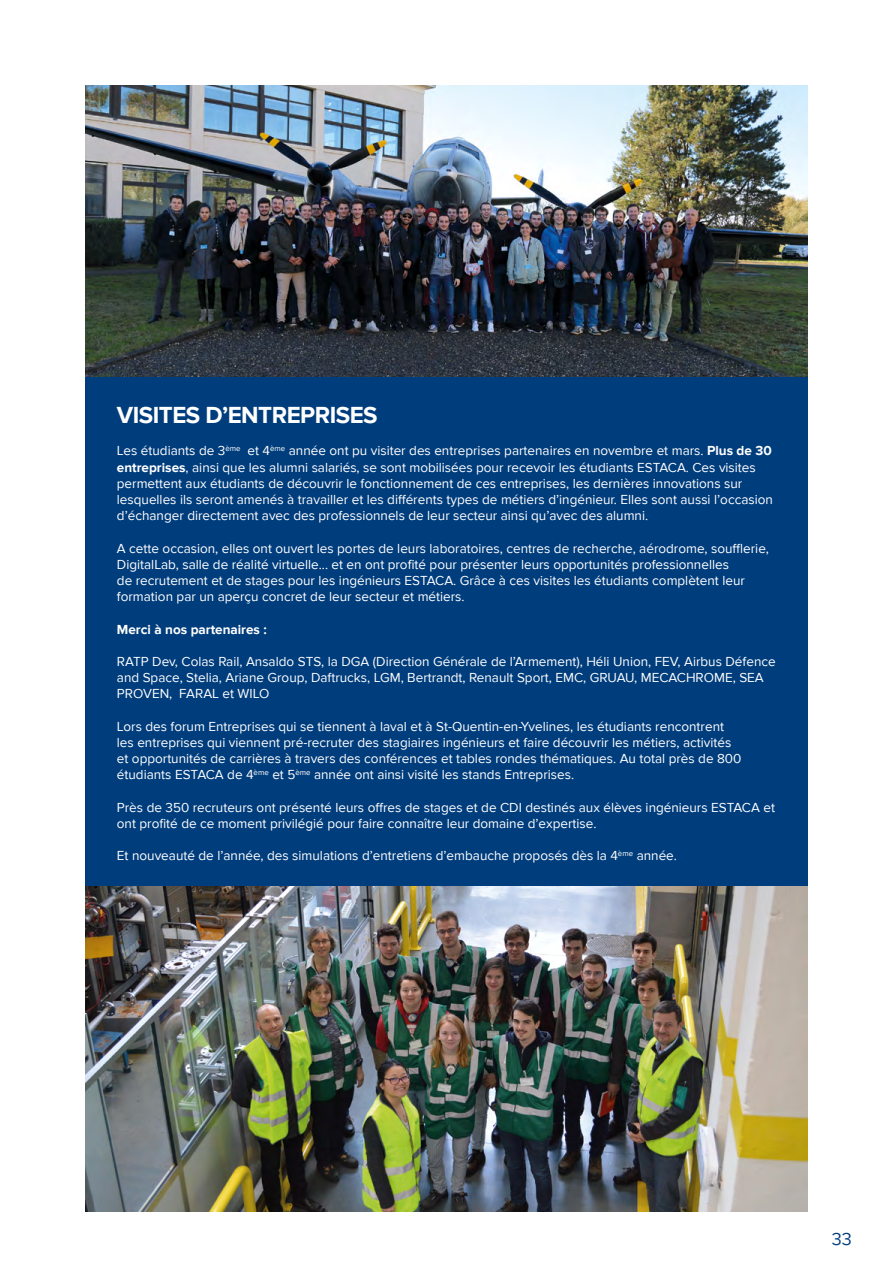
<style>
.page{position:relative;width:893px;height:1263px;background:#fff}
.page>*{position:absolute;margin:0;border:0;box-sizing:border-box;transform-origin:0 0}
.t1{font:700 24px "Proxima Nova";letter-spacing:-.02em;color:#fff}
.t2{font:18px "Proxima Nova";color:#003d7c}
.t3{font:13.5px/16.2px "Proxima Nova";color:#fff}
.t4{font:700 13.5px "Proxima Nova";color:#fff}
.s1{font-weight:700}
</style>
<div class="page">
<div style="left:85px;top:376px;width:723px;height:511px;background:#003d7c"></div>
<img style="left:85px;top:85px;width:723px;height:291px">
<img style="left:85px;top:887px;width:723px;height:325px">
<h1 class="t1" style="left:117px;top:401px;width:262px">VISITES D’ENTREPRISES</h1>
<p class="t3" style="left:117px;top:443px;width:657px">Les étudiants de 3<sup>ème</sup> et 4<sup>ème</sup> année ont pu visiter des entreprises partenaires en novembre et mars. <span class="s1">Plus de 30 entreprises</span>, ainsi que les alumni salariés, se sont mobilisées pour recevoir les étudiants ESTACA. Ces visites permettent aux étudiants de découvrir le fonctionnement de ces entreprises, les dernières innovations sur lesquelles ils seront amenés à travailler et les différents types de métiers d’ingénieur. Elles sont aussi l’occasion d’échanger directement avec des professionnels de leur secteur ainsi qu’avec des alumni.</p>
<p class="t3" style="left:117px;top:540px;width:653px">A cette occasion, elles ont ouvert les portes de leurs laboratoires, centres de recherche, aérodrome, soufflerie, DigitalLab, salle de réalité virtuelle... et en ont profité pour présenter leurs opportunités professionnelles<br>de recrutement et de stages pour les ingénieurs ESTACA. Grâce à ces visites les étudiants complètent leur formation par un aperçu concret de leur secteur et métiers.</p>
<p class="t4" style="left:117px;top:621px;width:151px">Merci à nos partenaires :</p>
<p class="t3" style="left:117px;top:654px;width:660px">RATP Dev, Colas Rail, Ansaldo STS, la DGA (Direction Générale de l’Armement), Héli Union, FEV, Airbus Défence and Space, Stelia, Ariane Group, Daftrucks, LGM, Bertrandt, Renault Sport, EMC, GRUAU, MECACHROME, SEA<br>PROVEN, FARAL et WILO</p>
<p class="t3" style="left:117px;top:718px;width:626px">Lors des forum Entreprises qui se tiennent à laval et à St-Quentin-en-Yvelines, les étudiants rencontrent les entreprises qui viennent pré-recruter des stagiaires ingénieurs et faire découvrir les métiers, activités et opportunités de carrières à travers des conférences et tables rondes thématiques. Au total près de 800 étudiants ESTACA de 4<sup>ème</sup> et 5<sup>ème</sup> année ont ainsi visité les stands Entreprises.</p>
<p class="t3" style="left:117px;top:799px;width:660px">Près de 350 recruteurs ont présenté leurs offres de stages et de CDI destinés aux élèves ingénieurs ESTACA et ont profité de ce moment privilégié pour faire connaître leur domaine d’expertise.</p>
<p class="t3" style="left:117px;top:848px;width:561px">Et nouveauté de l’année, des simulations d’entretiens d’embauche proposés dès la 4<sup>ème</sup> année.</p>
<h2 class="t2" style="left:832px;top:1228px;width:22px">33</h2>
</div>
